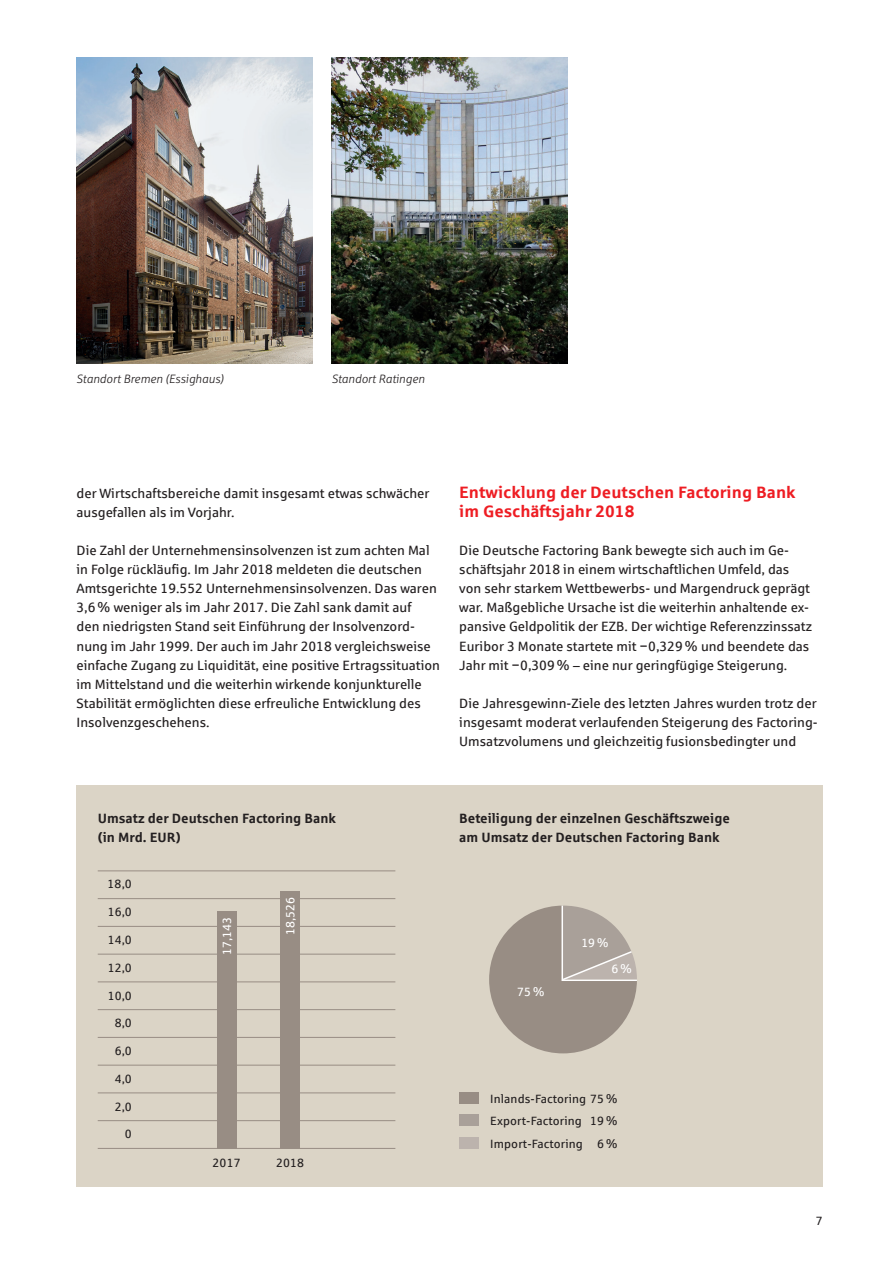
<style>
.page{position:relative;width:893px;height:1263px;background:#fff}
.page>*{position:absolute;margin:0;border:0;box-sizing:border-box;transform-origin:0 0}
.t1{font:700 16.5px/19.2px "Sparkasse Rg";color:#ee1d23}
.t2{font:13.5px/19.2px "Sparkasse Rg";color:#231f20}
.t3{font:700 13.5px/19.2px "Sparkasse Rg";color:#231f20}
.t4{font:12px/22.5px "Sparkasse Rg";letter-spacing:.01em;color:#231f20;text-align:justify}
.t5{font:italic 12px "Sparkasse Lt";color:#231f20}
.t6{font:12px "Sparkasse Rg";letter-spacing:.01em;color:#fff}
</style>
<div class="page">
<div style="left:77px;top:784px;width:746px;height:402px;background:#dbd4c6"></div>
<hr style="left:98px;top:870px;width:297px;height:1px;background:#988d84">
<hr style="left:98px;top:898px;width:297px;height:1px;background:#988d84">
<hr style="left:98px;top:926px;width:297px;height:1px;background:#988d84">
<hr style="left:98px;top:954px;width:297px;height:1px;background:#988d84">
<hr style="left:98px;top:981px;width:297px;height:1px;background:#988d84">
<hr style="left:98px;top:1009px;width:297px;height:1px;background:#988d84">
<hr style="left:98px;top:1037px;width:297px;height:1px;background:#988d84">
<hr style="left:98px;top:1065px;width:297px;height:1px;background:#988d84">
<hr style="left:98px;top:1092px;width:297px;height:1px;background:#988d84">
<hr style="left:98px;top:1120px;width:297px;height:1px;background:#988d84">
<hr style="left:98px;top:1148px;width:297px;height:1px;background:#988d84">
<svg style="left:489px;top:905px;width:148px;height:148px"></svg>
<img style="left:77px;top:58px;width:236px;height:306px">
<div style="left:459px;top:1114px;width:19px;height:12px;background:#a9a099"></div>
<div style="left:459px;top:1092px;width:19px;height:11px;background:#988d84"></div>
<div style="left:459px;top:1137px;width:19px;height:12px;background:#bcb3ad"></div>
<div style="left:280px;top:891px;width:20px;height:258px;background:#988d84"></div>
<img style="left:332px;top:57px;width:236px;height:307px">
<div style="left:217px;top:911px;width:19px;height:238px;background:#988d84"></div>
<p class="t5" style="left:77px;top:371px;width:149px">Standort Bremen (Essighaus)</p>
<p class="t5" style="left:332px;top:371px;width:94px">Standort Ratingen</p>
<p class="t2" style="left:77px;top:483px;width:355px">der Wirtschaftsbereiche damit insgesamt etwas schwächer ausgefallen als im Vorjahr.</p>
<p class="t2" style="left:77px;top:540px;width:365px">Die Zahl der Unternehmensinsolvenzen ist zum achten Mal in Folge rückläufig. Im Jahr 2018 meldeten die deutschen Amtsgerichte 19.552 Unternehmensinsolvenzen. Das waren 3,6% weniger als im Jahr 2017. Die Zahl sank damit auf<br>den niedrigsten Stand seit Einführung der Insolvenzord&shy;nung im Jahr 1999. Der auch im Jahr 2018 vergleichsweise einfache Zugang zu Liquidität, eine positive Ertragssituation im Mittelstand und die weiterhin wirkende konjunkturelle Stabilität ermöglichten diese erfreuliche Entwicklung des Insolvenzgeschehens.</p>
<p class="t1" style="left:459px;top:481px;width:338px">Entwicklung der Deutschen Factoring Bank im Geschäftsjahr 2018</p>
<p class="t2" style="left:459px;top:540px;width:354px">Die Deutsche Factoring Bank bewegte sich auch im Ge&shy;schäftsjahr 2018 in einem wirtschaftlichen Umfeld, das von sehr starkem Wettbewerbs- und Margendruck geprägt war. Maßgebliche Ursache ist die weiterhin anhaltende ex&shy;pansive Geldpolitik der EZB. Der wichtige Referenzzinssatz Euribor 3 Monate startete mit −0,329% und beendete das Jahr mit −0,309% – eine nur geringfügige Steigerung.</p>
<p class="t2" style="left:459px;top:693px;width:360px;text-align:justify">Die Jahresgewinn-Ziele des letzten Jahres wurden trotz der insgesamt moderat verlaufenden Steigerung des Factoring-Umsatzvolumens und gleichzeitig fusionsbedingter und</p>
<p class="t3" style="left:98px;top:808px;width:240px">Umsatz der Deutschen Factoring Bank (in Mrd. EUR)</p>
<p class="t4" style="left:108px;top:873px;width:26px">18,0</p>
<p class="t4" style="left:108px;top:900px;width:25px">16,0</p>
<p class="t4" style="left:108px;top:928px;width:25px">14,0</p>
<p class="t4" style="left:108px;top:956px;width:25px">12,0</p>
<p class="t4" style="left:108px;top:984px;width:25px">10,0</p>
<p class="t4" style="left:115px;top:1011px;width:18px">8,0</p>
<p class="t4" style="left:115px;top:1039px;width:18px">6,0</p>
<p class="t4" style="left:115px;top:1067px;width:18px">4,0</p>
<p class="t4" style="left:115px;top:1095px;width:18px">2,0</p>
<p class="t4" style="left:125px;top:1122px;width:8px">0</p>
<p class="t6" style="left:220px;top:955px;width:40px;rotate:-90deg">17,143</p>
<p class="t6" style="left:283px;top:935px;width:40px;rotate:-90deg">18,526</p>
<p class="t4" style="left:213px;top:1151px;width:30px">2017</p>
<p class="t4" style="left:276px;top:1151px;width:30px">2018</p>
<p class="t3" style="left:459px;top:808px;width:272px">Beteiligung der einzelnen Geschäftszweige am Umsatz der Deutschen Factoring Bank</p>
<p class="t6" style="left:581px;top:935px;width:29px">19%</p>
<p class="t6" style="left:517px;top:985px;width:29px">75%</p>
<p class="t6" style="left:611px;top:962px;width:22px">6%</p>
<p class="t4" style="left:490px;top:1087px;width:129px">Inlands-Factoring 75% Export-Factoring 19% Import-Factoring 6%</p>
<p class="t4" style="left:816px;top:1209px;width:8px">7</p>
</div>
